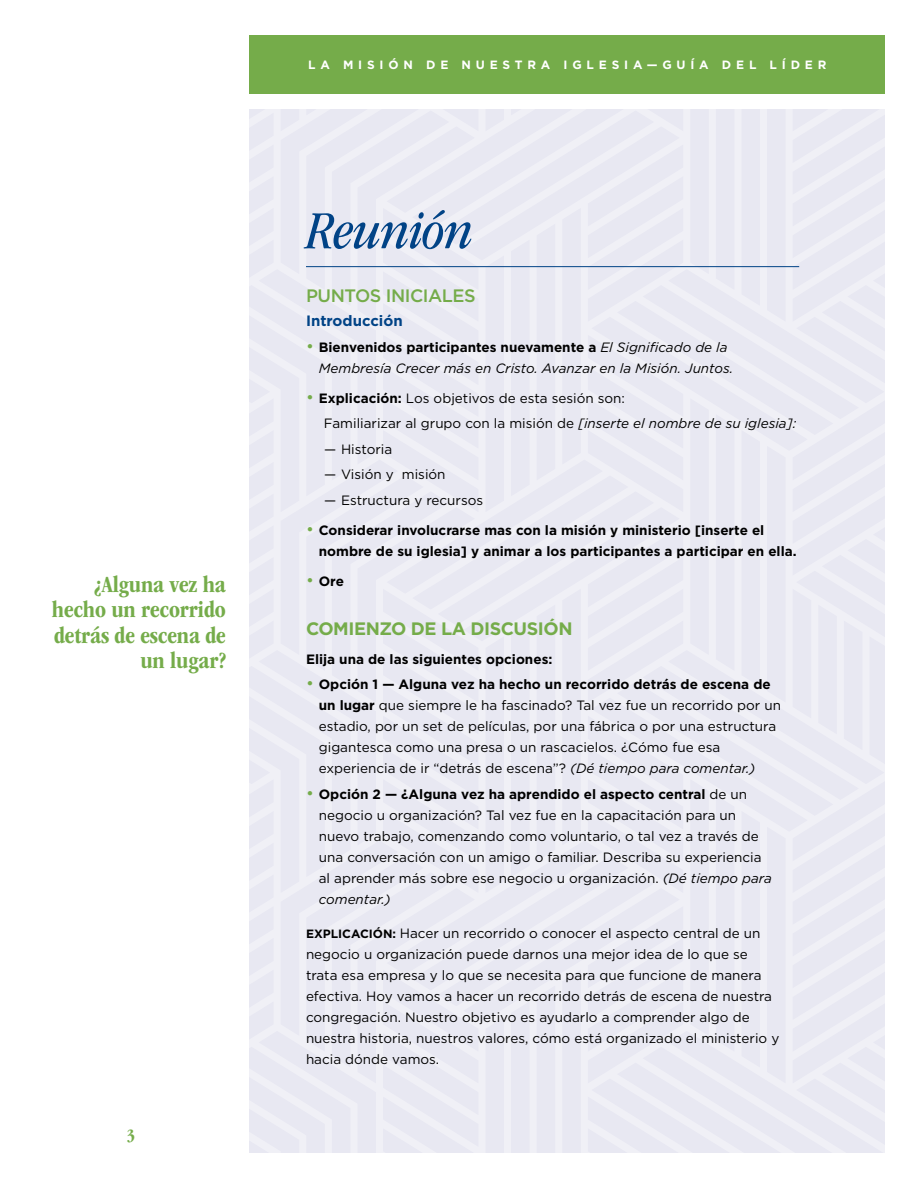
<style>
.page{position:relative;width:918px;height:1188px;background:#fff}
.page>*{position:absolute;margin:0;border:0;box-sizing:border-box;transform-origin:0 0}
.Session_Outline_Head{font:italic condensed 55.5px "ITC Garamond Std";letter-spacing:-.01em;color:#014386}
.Sidebar-Quote{font:700 condensed 24px/25.5px "ITC Garamond Std";letter-spacing:-.005em;color:#75ac4a;text-align:right}
.Headling{font:700 18px "Gotham";letter-spacing:-.025em;color:#75ac4a}
.Headling-2{font:500 18px "Gotham";letter-spacing:-.025em;color:#75ac4a}
.t1{font:700 condensed 18px "ITC Garamond Std";color:#75ac4a}
.Subhead{font:700 15px "Gotham";color:#014386}
.Body-Bulleted_v2{font:13.5px/21px "Gotham";color:#000}
.Session_Outline_Head-2{font:13.5px/21px "Gotham";color:#000}
.Body{font:700 13.5px/21px "Gotham";color:#000}
.Body-2{font:italic 13.5px/21px "Gotham";color:#000}
.Body-3{font:13.5px "Gotham";color:#000}
.t2{font:700 12px "Gotham";letter-spacing:.4em;color:#fff}
.s1{font-style:normal;font-size:16.5px;color:#75ac4a}
.s2{font-weight:700;font-style:normal}
.s3{font-size:16.5px;color:#75ac4a}
.s4{font-weight:700}
.s5{font-style:italic}
.s6{font-weight:400;font-size:16.5px;color:#75ac4a}
.s7{font-weight:700;font-size:12px}
</style>
<div class="page">
<div style="left:249px;top:61px;width:636px;height:1092px;background:#e8e8f2"></div>
<div style="left:250px;top:35px;width:635px;height:59px;background:#75ac4a"></div>
<hr style="left:306px;top:266px;width:493px;height:1px;background:#014386">
<p class="Sidebar-Quote" style="left:52px;top:571px;width:175px">¿Alguna vez ha hecho un recorrido detrás de escena de un lugar?</p>
<h3 class="t1" style="left:127px;top:1125px;width:10px">3</h3>
<p class="t2" style="left:308px;top:57px;width:520px">LA MISIÓN DE NUESTRA IGLESIA—GUÍA DEL LÍDER</p>
<p class="Session_Outline_Head" style="left:306px;top:200px;width:169px">Reunión</p>
<p class="Headling-2" style="left:306px;top:284px;width:171px">PUNTOS INICIALES</p>
<p class="Subhead" style="left:306px;top:311px;width:98px">Introducción</p>
<p class="Body-2" style="left:319px;top:336px;width:416px;text-indent:-13px"><span class="s1">•</span> <span class="s2">Bienvenidos participantes nuevamente a</span> El Significado de la<br>Membresía Crecer más en Cristo. Avanzar en la Misión. Juntos.</p>
<p class="Body-3" style="left:306px;top:389px;width:321px"><span class="s3">•</span> <span class="s4">Explicación:</span> Los objetivos de esta sesión son:</p>
<p class="Body-Bulleted_v2" style="left:324px;top:413px;width:474px">Familiarizar al grupo con la misión de <span class="s5">[inserte el nombre de su iglesia]:</span></p>
<p class="Body-Bulleted_v2" style="left:324px;top:438px;width:70px">— Historia</p>
<p class="Body-Bulleted_v2" style="left:324px;top:464px;width:123px">— Visión y misión</p>
<p class="Body-Bulleted_v2" style="left:324px;top:489px;width:161px">— Estructura y recursos</p>
<p class="Body" style="left:319px;top:519px;width:479px;text-indent:-13px"><span class="s6">•</span> Considerar involucrarse mas con la misión y ministerio [inserte el nombre de su iglesia] y animar a los participantes a participar en ella.</p>
<p class="Body" style="left:306px;top:570px;width:40px"><span class="s6">•</span> Ore</p>
<p class="Headling" style="left:306px;top:617px;width:268px">COMIENZO DE LA DISCUSIÓN</p>
<p class="Body" style="left:306px;top:648px;width:248px">Elija una de las siguientes opciones:</p>
<p class="Body-Bulleted_v2" style="left:319px;top:674px;width:464px;text-indent:-13px"><span class="s3">•</span> <span class="s4">Opción 1 — Alguna vez ha hecho un recorrido detrás de escena de un lugar</span> que siempre le ha fascinado? Tal vez fue un recorrido por un estadio, por un set de películas, por una fábrica o por una estructura gigantesca como una presa o un rascacielos. ¿Cómo fue esa experiencia de ir “detrás de escena”? <span class="s5">(Dé tiempo para comentar.)</span></p>
<p class="Body-Bulleted_v2" style="left:319px;top:783px;width:455px;text-indent:-13px"><span class="s3">•</span> <span class="s4">Opción 2 — ¿Alguna vez ha aprendido el aspecto central</span> de un negocio u organización? Tal vez fue en la capacitación para un nuevo trabajo, comenzando como voluntario, o tal vez a través de una conversación con un amigo o familiar. Describa su experiencia al aprender más sobre ese negocio u organización. <span class="s5">(Dé tiempo para comentar.)</span></p>
<p class="Session_Outline_Head-2" style="left:306px;top:923px;width:475px"><span class="s7">EXPLICACIÓN:</span> Hacer un recorrido o conocer el aspecto central de un negocio u organización puede darnos una mejor idea de lo que se trata esa empresa y lo que se necesita para que funcione de manera efectiva. Hoy vamos a hacer un recorrido detrás de escena de nuestra congregación. Nuestro objetivo es ayudarlo a comprender algo de nuestra historia, nuestros valores, cómo está organizado el ministerio y hacia dónde vamos.</p>
</div>
